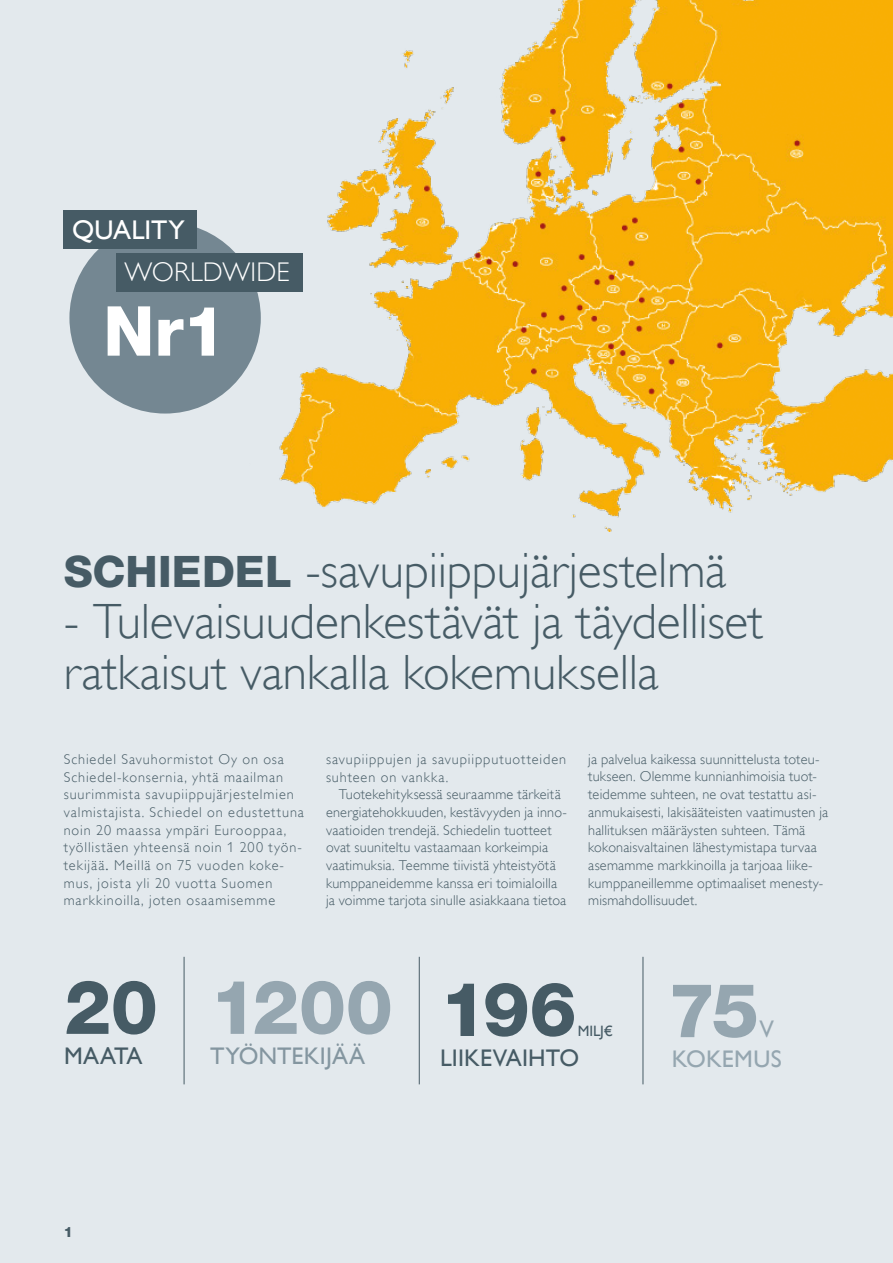
<style>
.page{position:relative;width:893px;height:1263px;background:#fff}
.page>*{position:absolute;margin:0;border:0;box-sizing:border-box;transform-origin:0 0}
.t1{font:800 75px "Helvetica Neue LT Std";letter-spacing:-.03em;color:#95a6b0}
.t2{font:800 75px "Helvetica Neue LT Std";color:#465b65}
.t3{font:800 69px "Helvetica Neue LT Std";color:#fff}
.t4{font:300 49.5px/51px "Gill Alt One";letter-spacing:-.005em;color:#465b65}
.t5{font:300 27px "Gill Alt One";letter-spacing:.005em;color:#fff}
.t6{font:27px "Gill Alt One";color:#fff}
.t7{font:24px "Gill Alt One";letter-spacing:.005em;color:#465b65}
.t8{font:24px "Gill Alt One";letter-spacing:.005em;color:#8496a0}
.t9{font:24px/30px "Gill Alt One";letter-spacing:.01em;color:#95a6b0}
.t10{font:15px "Gill Alt One";color:#465b65}
.t11{font:300 14.25px/17.7px "Gill Alt One";letter-spacing:.02em;color:#465b65}
.t12{font:300 14.25px/17.7px "Gill Alt One";letter-spacing:.065em;color:#465b65}
.t13{font:800 14.25px "Helvetica Neue LT Std";color:#465b65}
.s1{font-family:"Helvetica Neue LT Std";font-weight:800;font-size:43.5px}
.s2{font-family:"Gill Sans Alt One WGL";font-weight:400}
</style>
<div class="page">
<div style="left:0;top:0;width:892px;height:1263px;background:#e3e9ed"></div>
<img style="left:252px;top:0;width:641px;height:531px">
<div style="left:69px;top:222px;width:192px;height:192px;background:#748792;border-radius:50%"></div>
<div style="left:64px;top:210px;width:133px;height:39px;background:#465b65"></div>
<div style="left:116px;top:253px;width:187px;height:38px;background:#465b65"></div>
<hr style="left:184px;top:957px;width:1px;height:127px;background:#465b65">
<hr style="left:419px;top:957px;width:1px;height:127px;background:#465b65">
<hr style="left:643px;top:957px;width:1px;height:127px;background:#465b65">
<h3 class="t6" style="left:72px;top:214px;width:114px">QUALITY</h3>
<h3 class="t5" style="left:125px;top:257px;width:167px">WORLDWIDE</h3>
<h2 class="t3" style="left:103px;top:290px;width:124px">Nr1</h2>
<h3 class="t4" style="left:64px;top:545px;width:664px"><span class="s1">SCHIEDEL</span> -savupiippujärjestelmä</h3>
<h3 class="t4" style="left:64px;top:596px;width:701px">- Tulevaisuudenkestävät ja täydelliset ratkaisut vankalla kokemuksella</h3>
<p class="t12" style="left:64px;top:750px;width:242px">Schiedel Savuhormistot Oy on osa Schiedel-konsernia, yhtä maailman suurimmista savupiippujärjestelmien valmistajista. Schiedel on edustettuna noin 20 maassa ympäri Eurooppaa, työllistäen yhteensä noin 1 200 työn&shy;tekijää<span class="s2">.</span> Meillä on 75 vuoden koke&shy;mus, joista yli 20 vuotta Suomen markkinoilla, joten osaamisemme</p>
<p class="t12" style="left:326px;top:750px;width:242px">savupiippujen ja savupiipputuotteiden suhteen on vankka.</p>
<p class="t11" style="left:326px;top:785px;width:242px;text-indent:13px">Tuotekehityksessä seuraamme tärkeitä energiatehokkuuden, kestävyyden ja inno&shy;vaatioiden trendejä. Schiedelin tuotteet ovat suuniteltu vastaamaan korkeimpia vaatimuksia. Teemme tiivistä yhteistyötä kumppaneidemme kanssa eri toimialoilla ja voimme tarjota sinulle asiakkaana tietoa</p>
<p class="t11" style="left:588px;top:750px;width:242px">ja palvelua kaikessa suunnittelusta toteu&shy;tukseen. Olemme kunnianhimoisia tuot&shy;teidemme suhteen, ne ovat testattu asi&shy;anmukaisesti, lakisääteisten vaatimusten ja hallituksen määräysten suhteen. Tämä kokonaisvaltainen lähestymistapa turvaa asemamme markkinoilla ja tarjoaa liike&shy;kumppaneillemme optimaaliset menesty&shy;mismahdollisuudet.</p>
<h1 class="t2" style="left:64px;top:962px;width:95px">20</h1>
<h3 class="t7" style="left:64px;top:1042px;width:80px">MAATA</h3>
<h1 class="t1" style="left:210px;top:962px;width:184px">1200</h1>
<h3 class="t8" style="left:210px;top:1042px;width:156px">TYÖNTEKIJÄÄ</h3>
<h1 class="t2" style="left:440px;top:965px;width:138px">196</h1>
<p class="t10" style="left:578px;top:1022px;width:37px">MILJ€</p>
<h3 class="t7" style="left:440px;top:1044px;width:141px">LIIKEVAIHTO</h3>
<h1 class="t1" style="left:668px;top:966px;width:92px">75</h1>
<h3 class="t9" style="left:672px;top:1014px;width:111px;text-indent:88px">V<br>KOKEMUS</h3>
<p class="t13" style="left:64px;top:1223px;width:10px">1</p>
</div>
